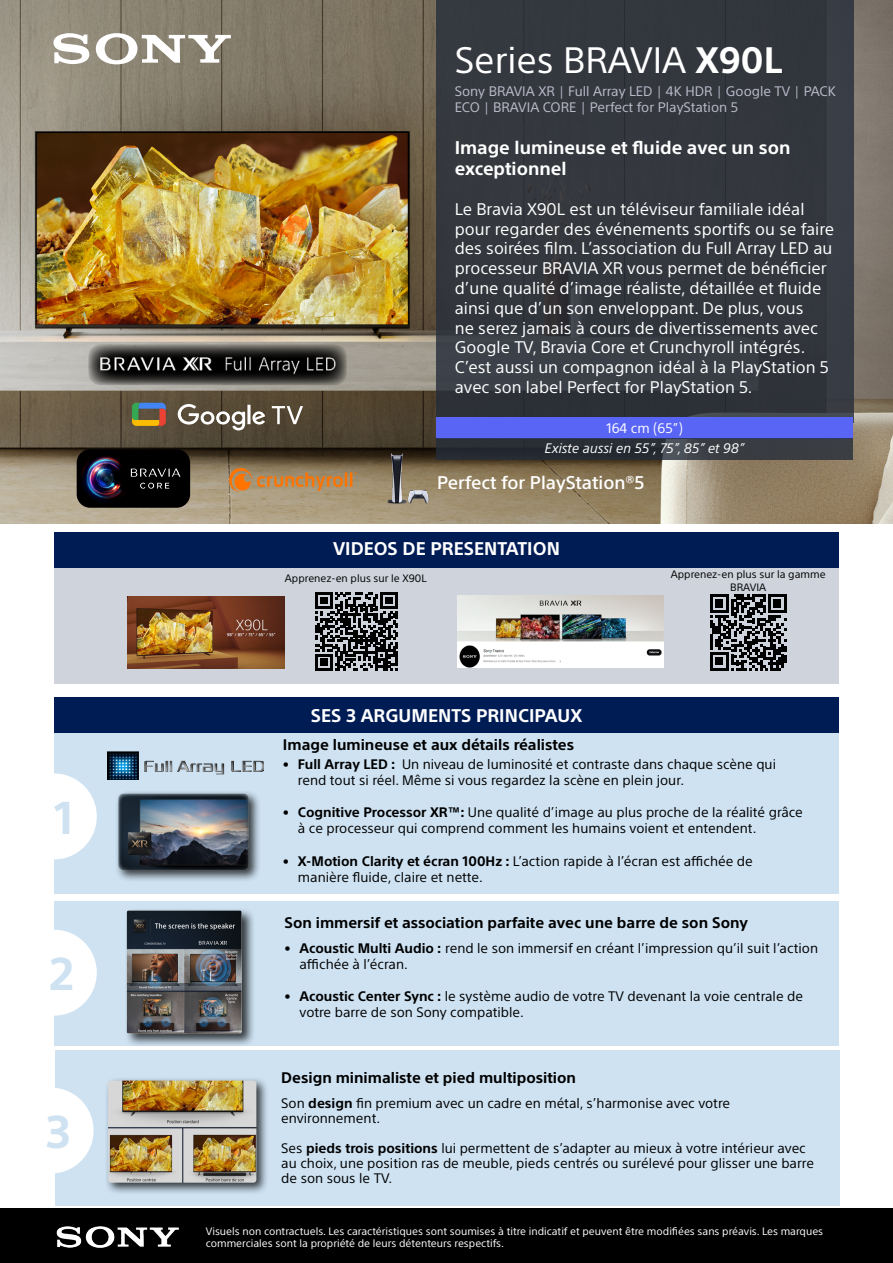
<style>
.page{position:relative;width:893px;height:1263px;background:#fff}
.page>*{position:absolute;margin:0;border:0;box-sizing:border-box;transform-origin:0 0}
.t1{font:700 45px "SST";color:#cee2f2}
.t2{font:36px "SST";color:#fff}
.t3{font:700 18px/21.6px "SST";color:#fff}
.t4{font:500 18px "SST";color:#fff}
.t5{font:16.5px/19.8px "SST";color:#fff}
.t6{font:700 15px "SST";color:#000}
.t7{font:13.5px/15px "SST";color:#000}
.t8{font:13.5px/16.2px "SST";color:#bcbbcb}
.t9{font:italic 13.5px "SST";color:#fff}
.t10{font:700 13.5px "SST";color:#000}
.t11{font:13.5px "SST";color:#fff}
.t12{font:10.5px/12.6px "SST";color:#fff}
.t13{font:10.5px "SST";color:#000}
.s1{font-weight:700}
</style>
<div class="page">
<img style="left:0;top:0;width:893px;height:523px">
<div style="left:436px;top:0;width:417px;height:423px;background:#34373e"></div>
<svg style="left:53px;top:33px;width:36px;height:31px"></svg>
<svg style="left:96px;top:33px;width:135px;height:31px"></svg>
<div style="left:436px;top:417px;width:417px;height:22px;background:#5865f5"></div>
<svg style="left:436px;top:438px;width:417px;height:22px;background:#30343c"></svg>
<div style="left:0;top:1209px;width:893px;height:54px;background:#000"></div>
<img style="left:38px;top:1208px;width:159px;height:40px">
<img style="left:88px;top:344px;width:259px;height:41px">
<svg style="left:178px;top:404px;width:125px;height:26px"></svg>
<svg style="left:132px;top:403px;width:34px;height:23px"></svg>
<img style="left:77px;top:450px;width:113px;height:58px">
<div style="left:54px;top:697px;width:785px;height:36px;background:#001c55"></div>
<div style="left:55px;top:1051px;width:785px;height:155px;background:#cee2f2"></div>
<div style="left:8px;top:1087px;width:86px;height:86px;background:#fff;border-radius:50%"></div>
<div style="left:54px;top:733px;width:785px;height:161px;background:#cee2f2"></div>
<div style="left:11px;top:773px;width:86px;height:86px;background:#fff;border-radius:50%"></div>
<div style="left:54px;top:901px;width:785px;height:144px;background:#cee2f2"></div>
<div style="left:11px;top:930px;width:86px;height:85px;background:#fff;border-radius:50%"></div>
<div style="left:54px;top:532px;width:785px;height:151px;background:#ced3dc"></div>
<div style="left:54px;top:532px;width:785px;height:36px;background:#001c55"></div>
<img style="left:229px;top:468px;width:127px;height:23px">
<div style="left:114px;top:790px;width:147px;height:92px;background:#000;opacity:.75"></div>
<img style="left:118px;top:793px;width:131px;height:77px">
<div style="left:104px;top:1077px;width:165px;height:118px;background:#000;opacity:.75"></div>
<img style="left:108px;top:1080px;width:148px;height:103px">
<svg style="left:710px;top:594px;width:76px;height:76px"></svg>
<svg style="left:315px;top:592px;width:83px;height:78px"></svg>
<img style="left:128px;top:596px;width:156px;height:72px">
<img style="left:458px;top:595px;width:205px;height:72px">
<div style="left:101px;top:747px;width:168px;height:33px;background:#000;opacity:.75"></div>
<img style="left:386px;top:453px;width:45px;height:51px">
<div style="left:124px;top:908px;width:131px;height:138px;background:#000;opacity:.75"></div>
<img style="left:127px;top:910px;width:115px;height:123px">
<h1 class="t1" style="left:54px;top:791px;width:22px">1</h1>
<h1 class="t1" style="left:49px;top:947px;width:27px">2</h1>
<h1 class="t1" style="left:46px;top:1105px;width:27px">3</h1>
<h2 class="t2" style="left:455px;top:38px;width:329px">Series BRAVIA <span class="s1">X90L</span></h2>
<p class="t8" style="left:455px;top:83px;width:382px">Sony BRAVIA XR | Full Array LED | K4 HDR | Google TV | PACK<br>ECO | BRAVIA CORE | Perfect for PlayStation 5</p>
<h3 class="t3" style="left:455px;top:136px;width:337px">Image lumineuse et fluide avec un son exceptionnel</h3>
<p class="t5" style="left:455px;top:199px;width:381px">Le Bravia X90L est un téléviseur familiale idéal pour regarder des événements sportifs ou se faire des soirées film ’L. association du Full Array LED au processeur BRAVIA XR vous permet de bénéficier d’une qualité d’image réaliste, détaillée et fluide ainsi que d’un son enveloppant. De plus, vous<br>ne serez jamais à cours de divertissements avec Google TV, Bravia Core et Crunchyroll intégrés.<br>C’est aussi un compagnon idéal laà PlayStation 5 avec son label Perfect for PlayStation 5.</p>
<p class="t11" style="left:606px;top:420px;width:78px">164 cm )65 (“</p>
<p class="t9" style="left:545px;top:440px;width:202px">Existe aussi en 55 ,” 75 ,” 85” et 98“</p>
<h3 class="t4" style="left:437px;top:472px;width:209px">Perfect for PlayStation 5R</h3>
<h3 class="t3" style="left:333px;top:538px;width:228px">VIDEOS DE PRESENTATION</h3>
<p class="t13" style="left:285px;top:572px;width:143px">Apprenez-en plus sur le X90L</p>
<h3 class="t3" style="left:311px;top:705px;width:273px">SES 3 ARGUMENTS PRINCIPAUX</h3>
<p class="t13" style="left:671px;top:568px;width:156px">Apprenez-en plus sur la gamme</p>
<p class="t13" style="left:730px;top:581px;width:37px">BRAVIA</p>
<p class="t6" style="left:283px;top:735px;width:293px">Image lumineuse et aux détails réalistes</p>
<p class="t7" style="left:402px;top:756px;width:375px">Un niveau de luminosité et contraste dans chaque scène qui</p>
<p class="t10" style="left:298px;top:756px;width:99px">Full Array LED :</p>
<p class="t10" style="left:283px;top:756px;width:8px">•</p>
<p class="t10" style="left:283px;top:804px;width:8px">•</p>
<p class="t10" style="left:283px;top:853px;width:8px">•</p>
<p class="t7" style="left:298px;top:772px;width:388px">rend tout si réel. Même si vous regardez la scène en plein jour.</p>
<p class="t7" style="left:298px;top:805px;width:506px"><span class="s1">Cognitive Processor XR™:</span> Une qualité d’image au plus proche de la réalité grâce</p>
<p class="t7" style="left:298px;top:821px;width:460px">à ce processeur qui comprend comment les humains voient et entendent.</p>
<p class="t7" style="left:298px;top:853px;width:456px"><span class="s1">X-Motion Clarity et écran 100Hz</span> ’L<span class="s1">:</span> action rapide ’là écran est affichée de</p>
<p class="t7" style="left:298px;top:869px;width:186px">manière fluide, claire et nette.</p>
<p class="t6" style="left:284px;top:913px;width:465px">Son immersif et association parfaite avec une barre de son Sony</p>
<p class="t7" style="left:299px;top:940px;width:520px"><span class="s1">Acoustic Multi Audio :</span> rend le son immersif en créant ’l impression qu i l’ suit ’l action</p>
<p class="t10" style="left:284px;top:940px;width:8px">•</p>
<p class="t10" style="left:284px;top:988px;width:8px">•</p>
<p class="t7" style="left:299px;top:956px;width:110px">affichée ’là écran.</p>
<p class="t7" style="left:299px;top:989px;width:505px"><span class="s1">Acoustic Center Sync</span> le<span class="s1">:</span> système audio de votre TV devenant la voie centrale de</p>
<p class="t7" style="left:299px;top:1005px;width:226px">votre barre de son Sony compatible.</p>
<p class="t6" style="left:281px;top:1068px;width:296px">Design minimaliste et pied multiposition</p>
<p class="t7" style="left:281px;top:1095px;width:450px">Son <span class="s1">design</span> fin premium avec un cadre en métal ’s, harmonise avec votre environnement.</p>
<p class="t7" style="left:281px;top:1140px;width:534px">Ses <span class="s1">pieds trois positions</span> lui permettent de ’s adapter au mieux à votre intérieur avec au choix, une position ras de meuble, pieds centrés ou surélevé pour glisser une barre de son sous le TV.</p>
<p class="t12" style="left:206px;top:1224px;width:619px">Visuels non contractuels. Les caractéristiques sont soumises à titre indicatif et peuvent être modifiées sans préavis. Les marques commerciales sont la propriété de leurs détenteurs respectifs.</p>
</div>
